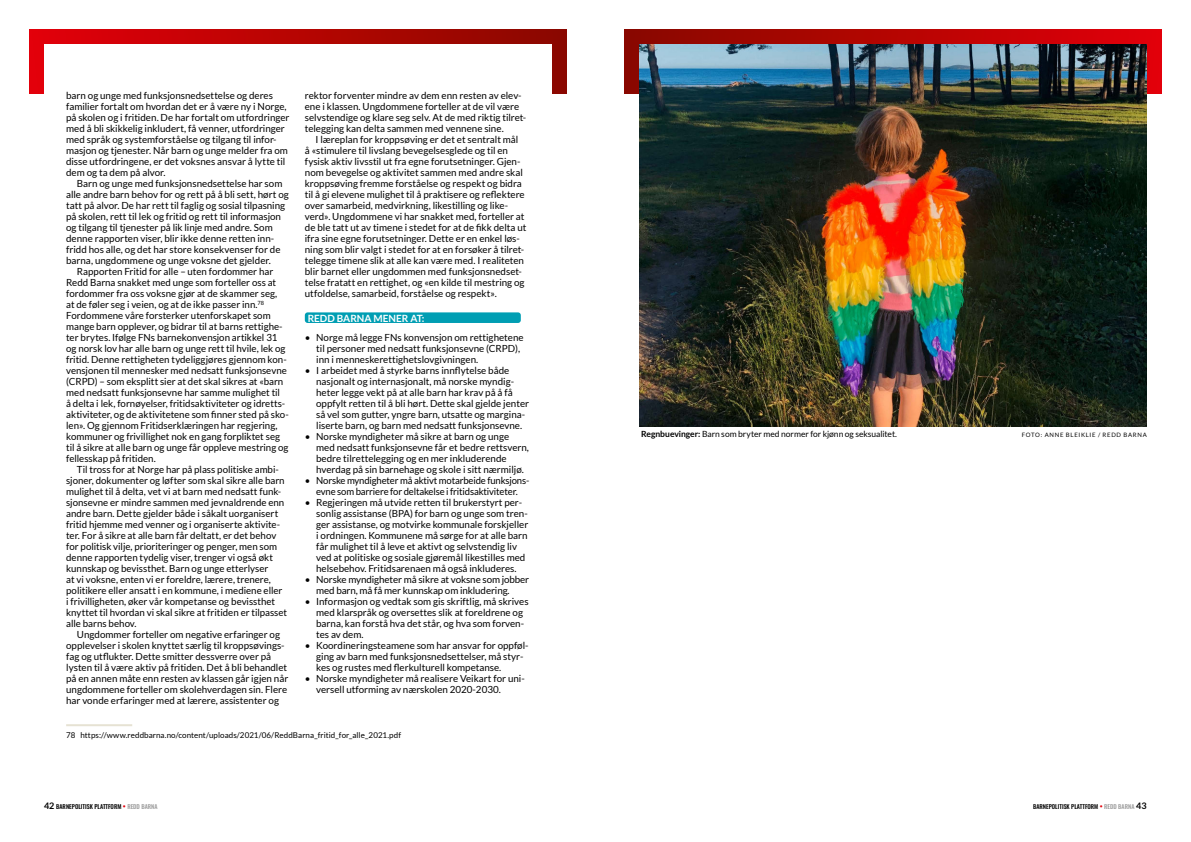
<style>
.page{position:relative;width:1191px;height:842px;background:#fff}
.page>*{position:absolute;margin:0;border:0;box-sizing:border-box;transform-origin:0 0}
.t1{font:700 10px "Lato";color:#fff}
.t2{font:9.8px/11px "Lato";color:#000}
.t3{font:8.5px "Lato";letter-spacing:-.005em;color:#000}
.t4{font:8px "Lato";letter-spacing:.005em;color:#000}
.t5{font:6px "Oswald";color:#000}
.t6{font:6px "Lato";letter-spacing:.12em;color:#000}
.s1{font-weight:700}
.s2{font-family:"Lato";font-weight:700;font-size:9px}
.s3{font-size:7px;color:#e3000b}
.s4{color:#9c9c9c}
</style>
<div class="page">
<div style="left:29px;top:29px;width:537px;height:65px;background:linear-gradient(to right,#e20008,#8b0b00)"></div>
<div style="left:625px;top:29px;width:536px;height:65px;background:linear-gradient(to right,#890800,#e20009)"></div>
<div style="left:44px;top:44px;width:507px;height:74px;background:#fff"></div>
<hr style="left:66px;top:724px;width:66px;height:2px;background:#e6e2d3">
<div style="left:305px;top:312px;width:216px;height:11px;background:#009eb3;border-radius:3px"></div>
<img style="left:639px;top:44px;width:507px;height:382px">
<p class="t2" style="left:305px;top:90px;width:223px">rektor forventer mindre av dem enn resten av elev&shy;ene i klassen. Ungdommene forteller at de vil være selvstendige og klare seg selv. At de med riktig tilret&shy;telegging kan delta sammen med vennene sine.</p>
<p class="t2" style="left:305px;top:134px;width:223px;text-indent:11px">I læreplan for kroppsøving er det et sentralt mål<br>å «stimulere til livslang bevegelsesglede og til en fysisk aktiv livsstil ut fra egne forutsetninger. Gjen&shy;nom bevegelse og aktivitet sammen med andre skal kroppsøving fremme forståelse og respekt og bidra til å gi elevene mulighet til å praktisere og reflektere over samarbeid, medvirkning, likestilling og like&shy;verd». Ungdommene vi har snakket med, forteller at de ble tatt ut av timene i stedet for at de fikk delta ut ifra sine egne forutsetninger. Dette er en enkel løs&shy;ning som blir valgt i stedet for at en forsøker å tilret&shy;telegge timene slik at alle kan være med. I realiteten blir barnet eller ungdommen med funksjonsnedset&shy;telse fratatt en rettighet, og «en kilde til mestring og utfoldelse, samarbeid, forståelse og respekt».</p>
<p class="t1" style="left:308px;top:313px;width:118px">REDD BARNA MENER AT:</p>
<p class="t2" style="left:316px;top:332px;width:209px;text-indent:-11px">• Norge må legge FNs konvensjon om rettighetene til personer med nedsatt funksjonsevne (CRPD), inn i menneskerettighetslovgivningen.</p>
<p class="t2" style="left:316px;top:365px;width:214px;text-indent:-11px">• I arbeidet med å styrke barns innflytelse både nasjonalt og internasjonalt, må norske myndig&shy;heter legge vekt på at alle barn har krav på å få oppfylt retten til å bli hørt. Dette skal gjelde jenter så vel som gutter, yngre barn, utsatte og margina&shy;liserte barn, og barn med nedsatt funksjonsevne.</p>
<p class="t2" style="left:316px;top:431px;width:214px;text-indent:-11px">• Norske myndigheter må sikre at barn og unge med nedsatt funksjonsevne får et bedre rettsvern, bedre tilrettelegging og en mer inkluderende hverdag på sin barnehage og skole i sitt nærmiljø.</p>
<p class="t2" style="left:305px;top:475px;width:226px;text-align:center">• Norske myndigheter må aktivt motarbeide funksjons&shy;evne som barriere for deltakelse i fritidsaktiviteter.</p>
<p class="t2" style="left:316px;top:497px;width:214px;text-indent:-11px">• Regjeringen må utvide retten til brukerstyrt per&shy;sonlig assistanse (BPA) for barn og unge som tren&shy;ger assistanse, og motvirke kommunale forskjeller i ordningen. Kommunene må sørge for at alle barn får mulighet til å leve et aktivt og selvstendig liv ved at politiske og sosiale gjøremål likestilles med helsebehov. Fritidsarenaen må også inkluderes.</p>
<p class="t2" style="left:316px;top:574px;width:215px;text-indent:-11px">• Norske myndigheter må sikre at voksne som jobber med barn, må få mer kunnskap om inkludering.</p>
<p class="t2" style="left:316px;top:596px;width:214px;text-indent:-11px">• Informasjon og vedtak som gis skriftlig, må skrives med klarspråk og oversettes slik at foreldrene og barna, kan forstå hva det står, og hva som forven&shy;tes av dem.</p>
<p class="t2" style="left:316px;top:640px;width:214px;text-indent:-11px">• Koordineringsteamene som har ansvar for oppføl&shy;ging av barn med funksjonsnedsettelser, må styr&shy;kes og rustes med flerkulturell kompetanse.</p>
<p class="t2" style="left:316px;top:673px;width:210px;text-indent:-11px">• Norske myndigheter må realisere Veikart for uni&shy;versell utforming av nærskolen 2020-2030.</p>
<p class="t2" style="left:66px;top:90px;width:225px">barn og unge med funksjonsnedsettelse og deres familier fortalt om hvordan det er å være ny i Norge, på skolen og i fritiden. De har fortalt om utfordringer med å bli skikkelig inkludert, få venner, utfordringer med språk og systemforståelse og tilgang til infor&shy;masjon og tjenester. Når barn og unge melder fra om disse utfordringene, er det voksnes ansvar å lytte til dem og ta dem på alvor.</p>
<p class="t2" style="left:77px;top:178px;width:207px">Barn og unge med funksjonsnedsettelse har som</p>
<p class="t2" style="left:66px;top:189px;width:224px">alle andre barn behov for og rett på å bli sett, hørt og</p>
<p class="t2" style="left:66px;top:200px;width:220px">tatt på alvor. De har rett til faglig og sosial tilpasning</p>
<p class="t2" style="left:66px;top:211px;width:216px">på skolen, rett til lek og fritid og rett til informasjon</p>
<p class="t2" style="left:66px;top:222px;width:208px">og tilgang til tjenester på lik linje med andre. Som</p>
<p class="t2" style="left:66px;top:233px;width:210px">denne rapporten viser, blir ikke denne retten inn-</p>
<p class="t2" style="left:66px;top:244px;width:216px">fridd hos alle, og det har store konsekvenser for de</p>
<p class="t2" style="left:66px;top:255px;width:206px">barna, ungdommene og unge voksne det gjelder.</p>
<p class="t2" style="left:77px;top:266px;width:198px">Rapporten Fritid for alle – uten fordommer har</p>
<p class="t2" style="left:66px;top:277px;width:212px">Redd Barna snakket med unge som forteller oss at</p>
<p class="t2" style="left:66px;top:288px;width:213px">fordommer fra oss voksne gjør at de skammer seg,</p>
<p class="t2" style="left:66px;top:299px;width:199px">at de føler seg i veien, og at de ikke passer inn.<sup>78</sup></p>
<p class="t2" style="left:66px;top:310px;width:206px">Fordommene våre forsterker utenforskapet som</p>
<p class="t2" style="left:66px;top:321px;width:218px">mange barn opplever, og bidrar til at barns rettighe-</p>
<p class="t2" style="left:66px;top:332px;width:213px">ter brytes. Ifølge FNs barnekonvensjon artikkel 31</p>
<p class="t2" style="left:66px;top:343px;width:221px">og norsk lov har alle barn og unge rett til hvile, lek og</p>
<p class="t2" style="left:66px;top:354px;width:222px">fritid. Denne rettigheten tydeliggjøres gjennom kon-</p>
<p class="t2" style="left:66px;top:365px;width:222px">vensjonen til mennesker med nedsatt funksjonsevne</p>
<p class="t2" style="left:66px;top:376px;width:219px">(CRPD) – som eksplitt sier at det skal sikres at «barn</p>
<p class="t2" style="left:66px;top:387px;width:215px">med nedsatt funksjonsevne har samme mulighet til</p>
<p class="t2" style="left:66px;top:398px;width:221px">å delta i lek, fornøyelser, fritidsaktiviteter og idretts-</p>
<p class="t2" style="left:66px;top:409px;width:224px">aktiviteter, og de aktivitetene som finner sted på sko-</p>
<p class="t2" style="left:66px;top:420px;width:213px">len». Og gjennom Fritidserklæringen har regjering,</p>
<p class="t2" style="left:66px;top:431px;width:215px">kommuner og frivillighet nok en gang forpliktet seg</p>
<p class="t2" style="left:66px;top:442px;width:224px">til å sikre at alle barn og unge får oppleve mestring og</p>
<p class="t2" style="left:66px;top:453px;width:91px">fellesskap på fritiden.</p>
<p class="t2" style="left:77px;top:464px;width:203px">Til tross for at Norge har på plass politiske ambi-</p>
<p class="t2" style="left:66px;top:475px;width:220px">sjoner, dokumenter og løfter som skal sikre alle barn</p>
<p class="t2" style="left:66px;top:486px;width:217px">mulighet til å delta, vet vi at barn med nedsatt funk-</p>
<p class="t2" style="left:66px;top:497px;width:220px">sjonsevne er mindre sammen med jevnaldrende enn</p>
<p class="t2" style="left:66px;top:508px;width:214px">andre barn. Dette gjelder både i såkalt uorganisert</p>
<p class="t2" style="left:66px;top:519px;width:215px">fritid hjemme med venner og i organiserte aktivite-</p>
<p class="t2" style="left:66px;top:530px;width:212px">ter. For å sikre at alle barn får deltatt, er det behov</p>
<p class="t2" style="left:66px;top:541px;width:213px">for politisk vilje, prioriteringer og penger, men som</p>
<p class="t2" style="left:66px;top:552px;width:208px">denne rapporten tydelig viser, trenger vi også økt</p>
<p class="t2" style="left:66px;top:563px;width:204px">kunnskap og bevissthet. Barn og unge etterlyser</p>
<p class="t2" style="left:66px;top:574px;width:206px">at vi voksne, enten vi er foreldre, lærere, trenere,</p>
<p class="t2" style="left:66px;top:585px;width:218px">politikere eller ansatt i en kommune, i mediene eller</p>
<p class="t2" style="left:66px;top:596px;width:211px">i frivilligheten, øker vår kompetanse og bevissthet</p>
<p class="t2" style="left:66px;top:607px;width:222px">knyttet til hvordan vi skal sikre at fritiden er tilpasset</p>
<p class="t2" style="left:66px;top:618px;width:72px">alle barns behov.</p>
<p class="t2" style="left:77px;top:629px;width:205px">Ungdommer forteller om negative erfaringer og</p>
<p class="t2" style="left:66px;top:640px;width:220px">opplevelser i skolen knyttet særlig til kroppsøvings-</p>
<p class="t2" style="left:66px;top:651px;width:207px">fag og utflukter. Dette smitter dessverre over på</p>
<p class="t2" style="left:66px;top:662px;width:222px">lysten til å være aktiv på fritiden. Det å bli behandlet</p>
<p class="t2" style="left:66px;top:673px;width:224px">på en annen måte enn resten av klassen går igjen når</p>
<p class="t2" style="left:66px;top:684px;width:222px">ungdommene forteller om skolehverdagen sin. Flere</p>
<p class="t2" style="left:66px;top:695px;width:214px">har vonde erfaringer med at lærere, assistenter og</p>
<p class="t4" style="left:66px;top:731px;width:336px">78 https://www.reddbarna.no/content/uploads/2021/06/ReddBarna_fritid_for_alle_2021.pdf</p>
<p class="t3" style="left:641px;top:429px;width:257px"><span class="s1">Regnbuevinger:</span> Barn som bryter med normer for kjønn og seksualitet.</p>
<p class="t6" style="left:1021px;top:431px;width:127px">FOTO: ANNE BLEIKLIE / REDD BARNA</p>
<p class="t5" style="left:44px;top:803px;width:115px"><span class="s2">42</span> BARNEPOLITISK PLATTFORM <span class="s3">•</span> <span class="s4">REDD BARNA</span></p>
<p class="t5" style="left:1033px;top:803px;width:115px">BARNEPOLITISK PLATTFORM <span class="s3">•</span> <span class="s4">REDD BARNA</span> <span class="s2">43</span></p>
</div>
